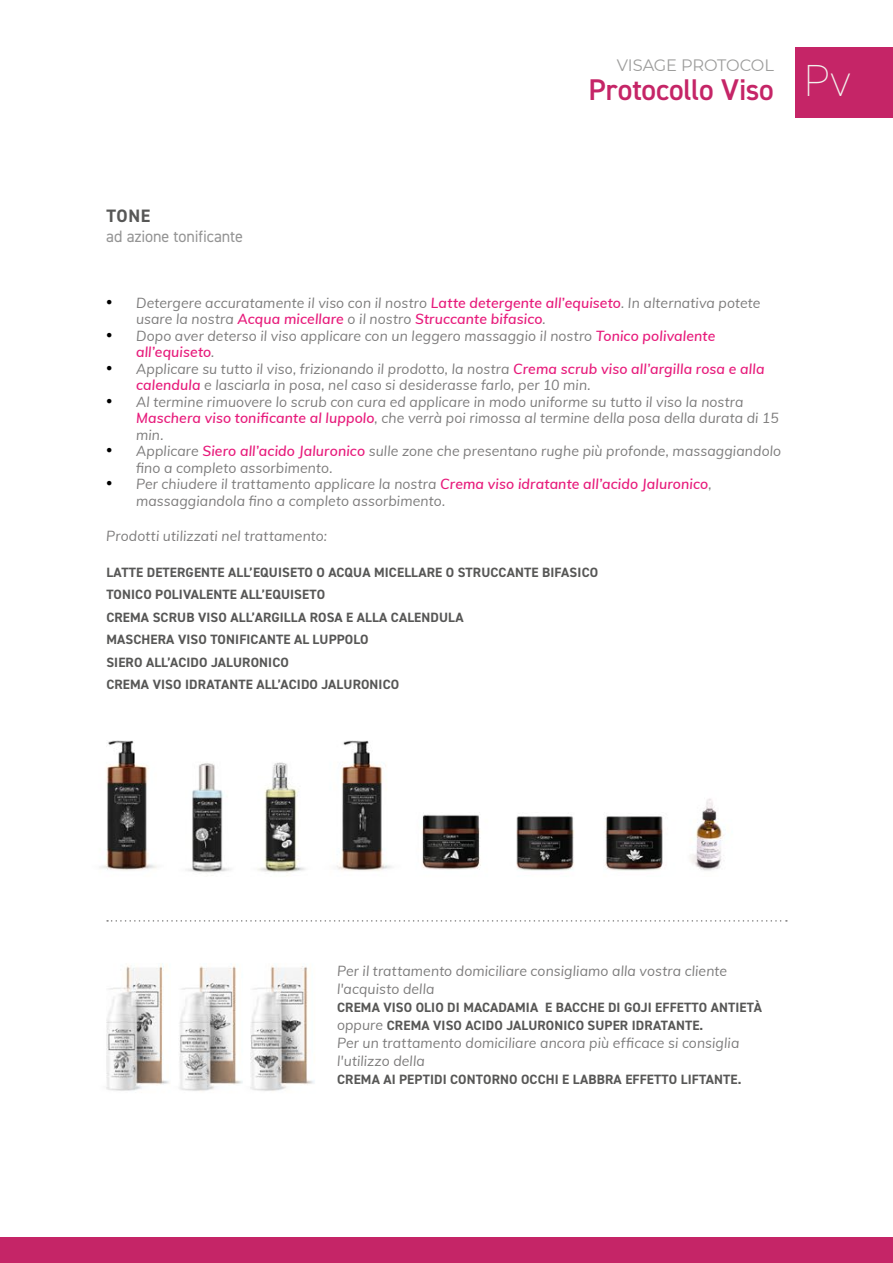
<style>
.page{position:relative;width:893px;height:1263px;background:#fff}
.page>*{position:absolute;margin:0;border:0;box-sizing:border-box;transform-origin:0 0}
.t1{font:200 45px "DIN2014";color:#f2f1ed}
.t2{font:600 30px "DIN2014";letter-spacing:-.005em;color:#c52567}
.t3{font:700 18px "DIN2014";color:#575756}
.t4{font:16.5px "DIN2014";letter-spacing:-.01em;color:#949494}
.t5{font:16.5px "Montserrat";letter-spacing:-.01em;color:#9d9d9c}
.t6{font:italic 14.25px/16.5px "Muli";letter-spacing:.01em;color:#7c7b7b}
.t7{font:700 13.5px/22.5px "DIN2014";letter-spacing:.01em;color:#575756}
.s1{font-family:"Times New Roman";font-style:normal;font-size:18px;color:#000}
.s2{font-weight:600;color:#e71b7b}
.s3{font-family:"Muli";font-weight:400;font-style:italic;font-size:14.25px;color:#7c7b7b}
</style>
<div class="page">
<img style="left:100px;top:740px;width:688px;height:351px">
<div style="left:795px;top:47px;width:98px;height:71px;background:#c52567"></div>
<div style="left:0;top:1237px;width:893px;height:26px;background:#c52567"></div>
<svg style="left:107px;top:920px;width:680px;height:2px"></svg>
<p class="t5" style="left:617px;top:54px;width:159px">VISAGE PROTOCOL</p>
<h2 class="t2" style="left:589px;top:70px;width:187px">Protocollo Viso</h2>
<h1 class="t1" style="left:804px;top:53px;width:49px">Pv</h1>
<p class="t3" style="left:106px;top:204px;width:45px">TONE</p>
<p class="t4" style="left:106px;top:226px;width:138px">ad azione tonificante</p>
<p class="t6" style="left:136px;top:294px;width:626px;text-indent:-30px"><span class="s1">•</span> Detergere accuratamente il viso con il nostro <span class="s2">Latte detergente all’equiseto</span>. In alternativa potete usare la nostra <span class="s2">Acqua micellare</span> o il nostro <span class="s2">Struccante bifasico</span>.</p>
<p class="t6" style="left:136px;top:327px;width:581px;text-indent:-30px"><span class="s1">•</span> Dopo aver deterso il viso applicare con un leggero massaggio il nostro <span class="s2">Tonico polivalente all’equiseto</span>.</p>
<p class="t6" style="left:136px;top:360px;width:630px;text-indent:-30px"><span class="s1">•</span> Applicare su tutto il viso, frizionando il prodotto, la nostra <span class="s2">Crema scrub viso all’argilla rosa e alla calendula</span> e lasciarla in posa, nel caso si desiderasse farlo, per 10 min.</p>
<p class="t6" style="left:136px;top:393px;width:644px;text-indent:-30px"><span class="s1">•</span> Al termine rimuovere lo scrub con cura ed applicare in modo uniforme su tutto il viso la nostra<br><span class="s2">Maschera viso tonificante al luppolo</span>, che verrà poi rimossa al termine della posa della durata di 15 min.</p>
<p class="t6" style="left:136px;top:442px;width:647px;text-indent:-30px"><span class="s1">•</span> Applicare <span class="s2">Siero all’acido Jaluronico</span> sulle zone che presentano rughe più profonde, massaggiandolo fino a completo assorbimento.</p>
<p class="t6" style="left:136px;top:475px;width:577px;text-indent:-30px"><span class="s1">•</span> Per chiudere il trattamento applicare la nostra <span class="s2">Crema viso idratante all’acido Jaluronico</span>, massaggiandola fino a completo assorbimento.</p>
<p class="t6" style="left:106px;top:527px;width:222px">Prodotti utilizzati nel trattamento:</p>
<p class="t7" style="left:106px;top:561px;width:493px">LATTE DETERGENTE ALL’EQUISETO O ACQUA MICELLARE O STRUCCANTE BIFASICO TONICO POLIVALENTE ALL’EQUISETO<br>CREMA SCRUB VISO ALL’ARGILLA ROSA E ALLA CALENDULA<br>MASCHERA VISO TONIFICANTE AL LUPPOLO<br>SIERO ALL’ACIDO JALURONICO<br>CREMA VISO IDRATANTE ALL’ACIDO JALURONICO</p>
<p class="t6" style="left:337px;top:961px;width:392px;line-height:18px">Per il trattamento domiciliare consigliamo alla vostra cliente l'acquisto della</p>
<p class="t7" style="left:337px;top:998px;width:426px;line-height:18px">CREMA VISO OLIO DI MACADAMIA E BACCHE DI GOJI EFFETTO ANTIETÀ <span class="s3">oppure</span> CREMA VISO ACIDO JALURONICO SUPER IDRATANTE.</p>
<p class="t6" style="left:337px;top:1033px;width:404px;line-height:18px">Per un trattamento domiciliare ancora più efficace si consiglia l'utilizzo della</p>
<p class="t7" style="left:337px;top:1068px;width:406px">CREMA AI PEPTIDI CONTORNO OCCHI E LABBRA EFFETTO LIFTANTE.</p>
</div>
